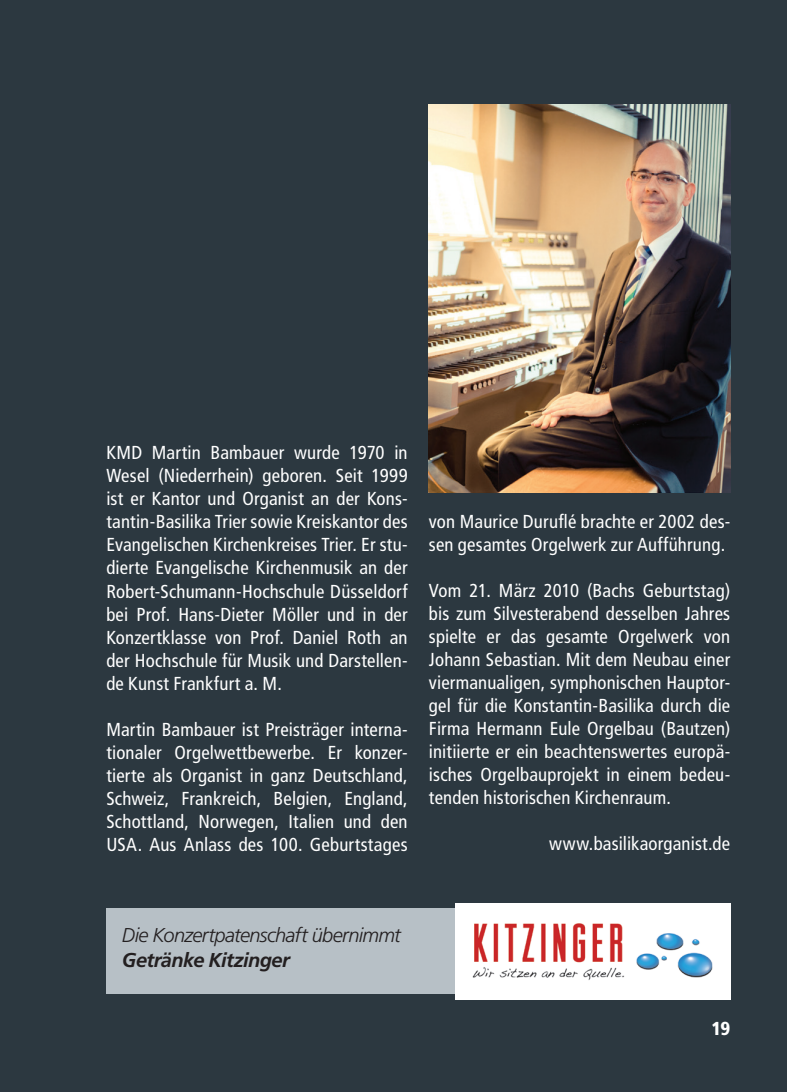
<style>
.page{position:relative;width:787px;height:1092px;background:#fff}
.page>*{position:absolute;margin:0;border:0;box-sizing:border-box;transform-origin:0 0}
.t1{font:italic 300 20px "Frutiger LT Std";letter-spacing:-.035em;color:#231f20}
.t2{font:italic 700 20px "Frutiger LT Std";letter-spacing:-.03em;color:#231f20}
.t3{font:condensed 18.75px/23px "Frutiger LT Std";letter-spacing:.01em;color:#fff;text-align:justify}
.t4{font:900 condensed 18.75px "Frutiger LT Std";color:#fff}
</style>
<div class="page">
<div style="left:0;top:0;width:787px;height:1091px;background:#2c3840"></div>
<div style="left:106px;top:908px;width:385px;height:85px;background:#b7c0c6"></div>
<div style="left:455px;top:902px;width:275px;height:97px;background:#fff"></div>
<img style="left:429px;top:104px;width:301px;height:388px">
<img style="left:472px;top:923px;width:241px;height:56px">
<p class="t3" style="left:106px;top:441px;width:303px">KMD Martin Bambauer wurde 1970 in Wesel (Niederrhein) geboren. Seit 1999 ist er Kantor und Organist an der Kons&shy;tantin-Basilika Trier sowie Kreiskantor des Evangelischen Kirchenkreises Trier. Er stu&shy;dierte Evangelische Kirchenmusik an der Robert-Schumann-Hochschule Düsseldorf bei Prof. Hans-Dieter Möller und in der Konzertklasse von Prof. Daniel Roth an der Hochschule für Musik und Darstellen&shy;de Kunst Frankfurt a. M.</p>
<p class="t3" style="left:106px;top:717px;width:303px">Martin Bambauer ist Preisträger interna&shy;tionaler Orgelwettbewerbe. Er konzer&shy;tierte als Organist in ganz Deutschland, Schweiz, Frankreich, Belgien, England, Schottland, Norwegen, Italien und den USA. Aus Anlass des 100. Geburtstages</p>
<p class="t3" style="left:429px;top:510px;width:303px">von Maurice Duruflé brachte er 2002 des&shy;sen gesamtes Orgelwerk zur Aufführung.</p>
<p class="t3" style="left:429px;top:579px;width:303px">Vom 21. März 2010 (Bachs Geburtstag) bis zum Silvesterabend desselben Jahres spielte er das gesamte Orgelwerk von Johann Sebastian. Mit dem Neubau einer viermanualigen, symphonischen Hauptor&shy;gel für die Konstantin-Basilika durch die Firma Hermann Eule Orgelbau (Bautzen) initiierte er ein beachtenswertes europä&shy;isches Orgelbauprojekt in einem bedeu&shy;tenden historischen Kirchenraum.</p>
<p class="t3" style="left:549px;top:832px;width:182px">www.basilikaorganist.de</p>
<p class="t1" style="left:122px;top:923px;width:280px">Die Konzertpatenschaft übernimmt</p>
<p class="t2" style="left:122px;top:948px;width:169px">Getränke Kitzinger</p>
<p class="t4" style="left:711px;top:1017px;width:20px">19</p>
</div>
